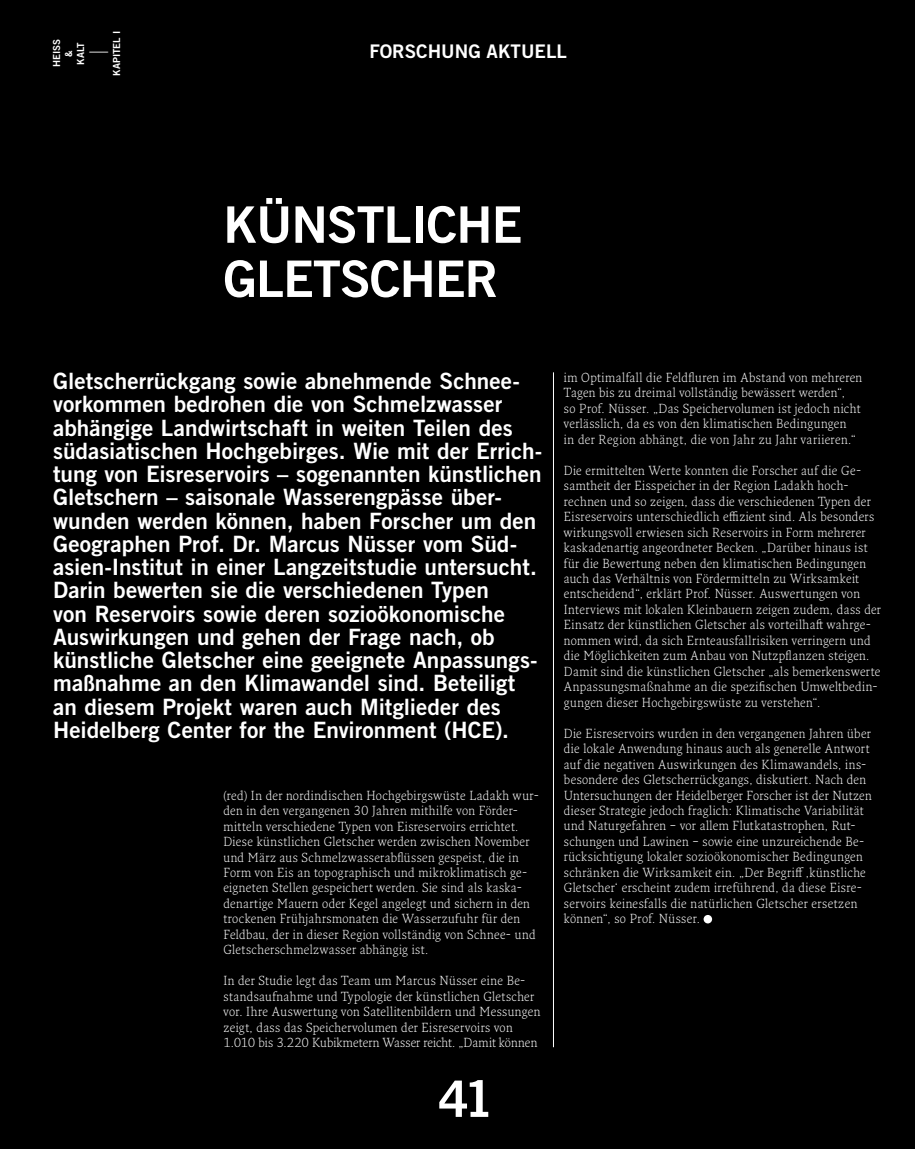
<style>
.page{position:relative;width:915px;height:1149px;background:#fff}
.page>*{position:absolute;margin:0;border:0;box-sizing:border-box;transform-origin:0 0}
.t1{font:50.4px/54.2px "Trade Gothic LT Std Bd 2";letter-spacing:-.02em;color:#fff}
.t2{font:50.25px "Trade Gothic LT Std Bd 2";color:#fff}
.t3{font:22.5px/23.2px "Trade Gothic LT Std Bd 2";color:#fff}
.t4{font:18.75px "Trade Gothic LT Std Bd 2";color:#fff}
.t5{font:300 18.75px "Trade Gothic LT Std";color:#fff}
.t6{font:300 12.75px/15.5px "Fresco Pro";letter-spacing:.025em;color:#fff}
.t7{font:9.75px/12px "Trade Gothic LT Std Bd 2";color:#fff;text-align:center}
</style>
<div class="page">
<div style="left:0;top:0;width:914px;height:1148px;background:#000"></div>
<svg style="left:703px;top:914px;width:8px;height:9px"></svg>
<hr style="left:553px;top:372px;width:1px;height:674px;background:#fff">
<p class="t7" style="left:51px;top:67px;width:30px;rotate:-90deg">HEISS &amp;<br>KALT</p>
<p class="t7" style="left:111px;top:76px;width:46px;rotate:-90deg">KAPITEL I</p>
<h3 class="t5" style="left:89px;top:39px;width:20px">—</h3>
<h3 class="t4" style="left:369px;top:40px;width:199px">FORSCHUNG AKTUELL</h3>
<h1 class="t1" style="left:223px;top:197px;width:300px">KÜNSTLICHE<br>GLETSCHER</h1>
<p class="t3" style="left:53px;top:369px;width:490px">Gletscherrückgang sowie abnehmende Schnee&shy;vorkommen bedrohen die von Schmelzwasser abhängige Landwirtschaft in weiten Teilen des südasiatischen Hochgebirges. Wie mit der Errich&shy;tung von Eisreservoirs – sogenannten künstlichen Gletschern – saisonale Wasserengpässe über&shy;wunden werden können, haben Forscher um den Geographen Prof. Dr. Marcus Nüsser vom Süd&shy;asien-Institut in einer Langzeitstudie untersucht.<br>Darin bewerten sie die verschiedenen Typen<br>von Reservoirs sowie deren sozioökonomische Auswirkungen und gehen der Frage nach, ob künstliche Gletscher eine geeignete Anpassungs&shy;maßnahme an den Klimawandel sind. Beteiligt an diesem Projekt waren auch Mitglieder des Heidelberg Center for the Environment (HCE).</p>
<p class="t6" style="left:223px;top:786px;width:317px">(red) In der nordindischen Hochgebirgswüste Ladakh wur&shy;den in den vergangenen 30 Jahren mithilfe von Förder&shy;mitteln verschiedene Typen von Eisreservoirs errichtet.<br>Diese künstlichen Gletscher werden zwischen November und März aus Schmelzwasserabflüssen gespeist, die in Form von Eis an topographisch und mikroklimatisch ge&shy;eigneten Stellen gespeichert werden. Sie sind als kaska&shy;denartige Mauern oder Kegel angelegt und sichern in den trockenen Frühjahrsmonaten die Wasserzufuhr für den Feldbau, der in dieser Region vollständig von Schnee- und Gletscherschmelzwasser abhängig ist.</p>
<p class="t6" style="left:223px;top:972px;width:318px">In der Studie legt das Team um Marcus Nüsser eine Be&shy;standsaufnahme und Typologie der künstlichen Gletscher vor. Ihre Auswertung von Satellitenbildern und Messungen zeigt, dass das Speichervolumen der Eisreservoirs von 1.010 bis 3.220 Kubikmetern Wasser reicht. „Damit können</p>
<h2 class="t2" style="left:438px;top:1067px;width:57px">41</h2>
<p class="t6" style="left:563px;top:369px;width:300px">im Optimalfall die Feldfluren im Abstand von mehreren Tagen bis zu dreimal vollständig bewässert werden“,<br>so Prof. Nüsser. „Das Speichervolumen ist jedoch nicht verlässlich, da es von den klimatischen Bedingungen<br>in der Region abhängt, die von Jahr zu Jahr variieren.“</p>
<p class="t6" style="left:563px;top:462px;width:318px">Die ermittelten Werte konnten die Forscher auf die Ge&shy;samtheit der Eisspeicher in der Region Ladakh hoch&shy;rechnen und so zeigen, dass die verschiedenen Typen der Eisreservoirs unterschiedlich effizient sind. Als besonders wirkungsvoll erwiesen sich Reservoirs in Form mehrerer kaskadenartig angeordneter Becken. „Darüber hinaus ist für die Bewertung neben den klimatischen Bedingungen auch das Verhältnis von Fördermitteln zu Wirksamkeit entscheidend“, erklärt Prof. Nüsser. Auswertungen von Interviews mit lokalen Kleinbauern zeigen zudem, dass der Einsatz der künstlichen Gletscher als vorteilhaft wahrge&shy;nommen wird, da sich Ernteausfallrisiken verringern und die Möglichkeiten zum Anbau von Nutzpflanzen steigen.<br>Damit sind die künstlichen Gletscher „als bemerkenswerte Anpassungsmaßnahme an die spezifischen Umweltbedin&shy;gungen dieser Hochgebirgswüste zu verstehen“.</p>
<p class="t6" style="left:563px;top:724px;width:309px">Die Eisreservoirs wurden in den vergangenen Jahren über die lokale Anwendung hinaus auch als generelle Antwort auf die negativen Auswirkungen des Klimawandels, ins&shy;besondere des Gletscherrückgangs, diskutiert. Nach den Untersuchungen der Heidelberger Forscher ist der Nutzen dieser Strategie jedoch fraglich: Klimatische Variabilität und Naturgefahren – vor allem Flutkatastrophen, Rut&shy;schungen und Lawinen – sowie eine unzureichende Be&shy;rücksichtigung lokaler sozioökonomischer Bedingungen schränken die Wirksamkeit ein. „Der Begriff ,künstliche Gletscher‘ erscheint zudem irreführend, da diese Eisre&shy;servoirs keinesfalls die natürlichen Gletscher ersetzen können“, so Prof. Nüsser.</p>
</div>
